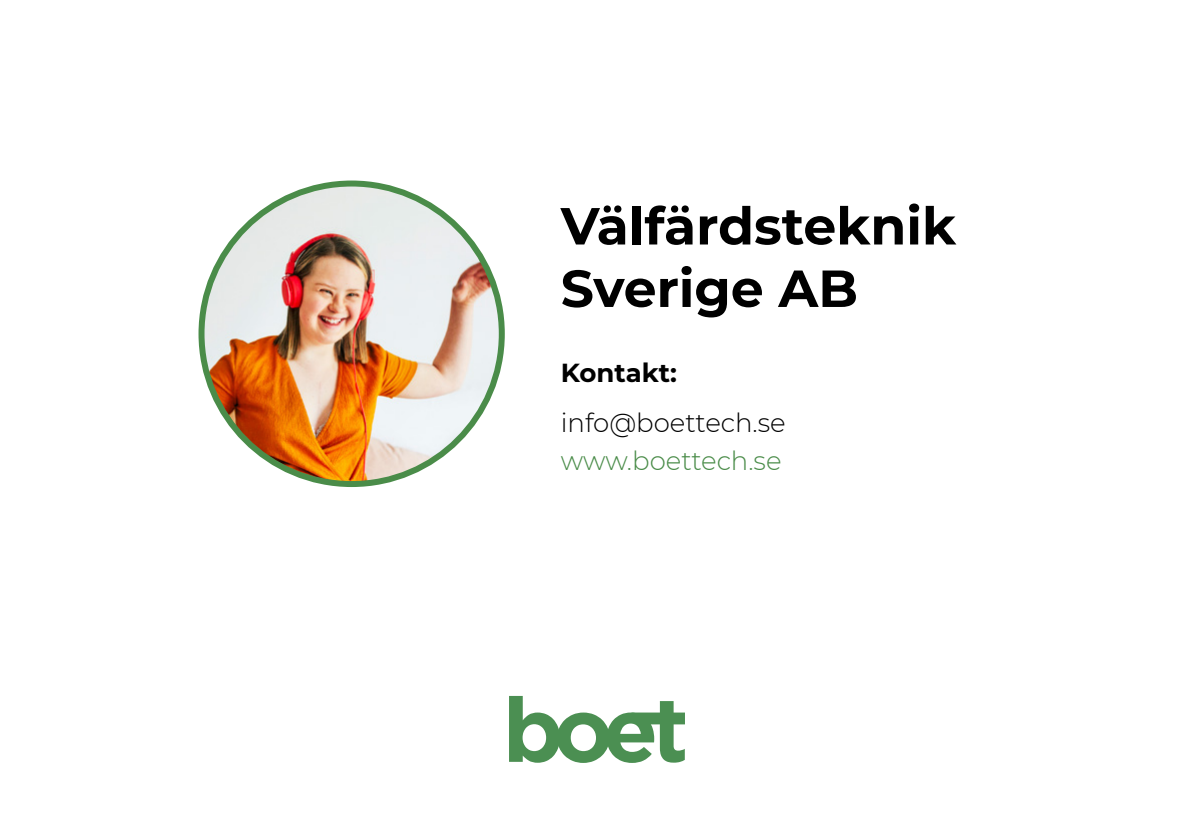
<style>
.page{position:relative;width:1191px;height:840px;background:#fff}
.page>*{position:absolute;margin:0;border:0;box-sizing:border-box;transform-origin:0 0}
.t1{font:700 52px/62.4px "Montserrat";color:#000}
.t2{font:300 26px "Montserrat";color:#000}
.t3{font:300 26px "Montserrat";color:#4a8c49}
.t4{font:700 26px "Montserrat";color:#000}
</style>
<div class="page">
<svg style="left:509px;top:695px;width:176px;height:67px"></svg>
<img style="left:201px;top:183px;width:301px;height:300px;border-radius:150px">
<p class="t1" style="left:561px;top:194px;width:397px">Välfärdsteknik<br>Sverige AB</p>
<p class="t4" style="left:561px;top:357px;width:118px">Kontakt:</p>
<p class="t2" style="left:561px;top:406px;width:226px">info@boettech.se</p>
<p class="t3" style="left:561px;top:444px;width:222px">www.boettech.se</p>
</div>
